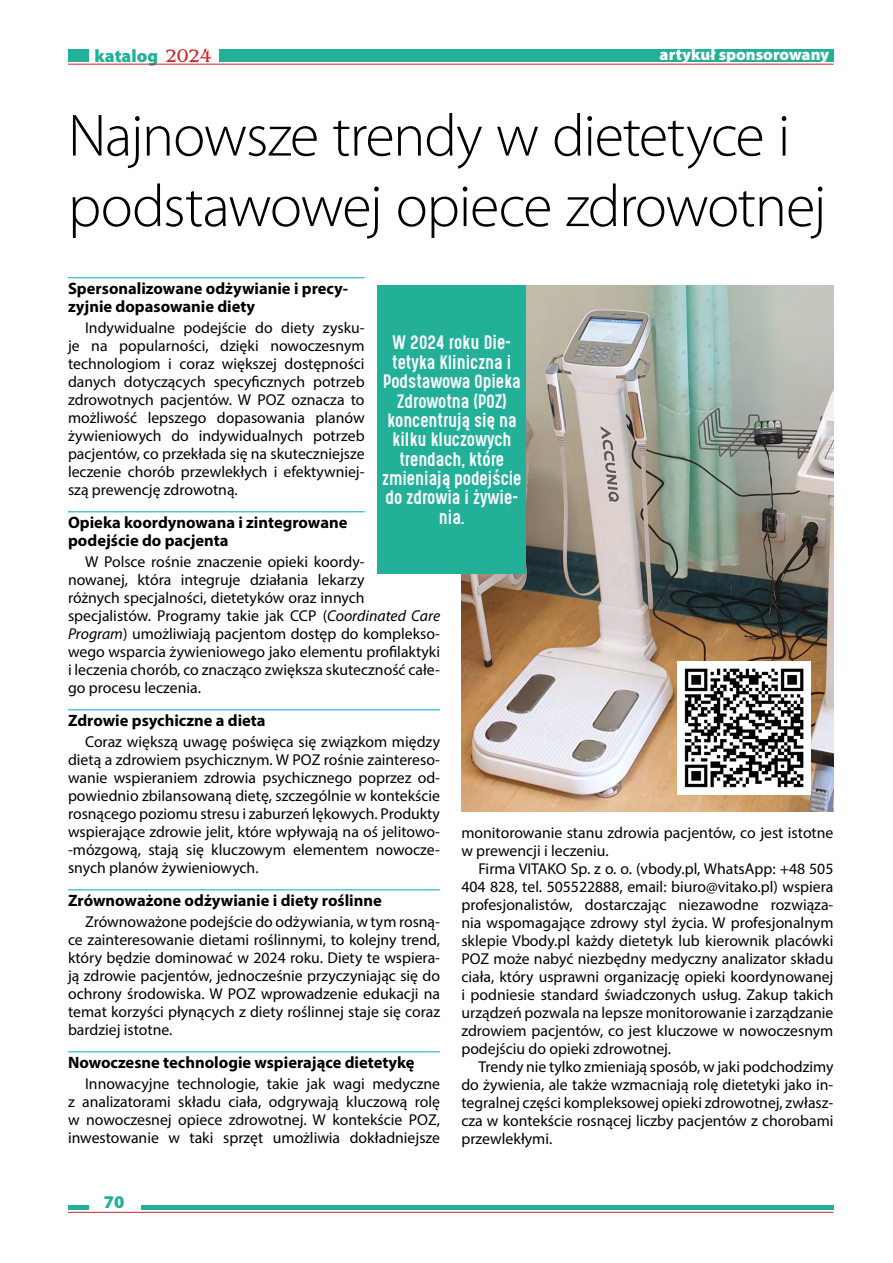
<style>
.page{position:relative;width:893px;height:1263px;background:#fff}
.page>*{position:absolute;margin:0;border:0;box-sizing:border-box;transform-origin:0 0}
.t1{font:300 60px/70.5px "Myriad Pro";letter-spacing:-.025em;color:#000}
.t2{font:900 18px "Myriad Pro";color:#23b099}
.t3{font:700 16.5px/18px "Myriad Pro";color:#000}
.t4{font:16.5px/19.4px "Gotcha Gothic";color:#fff;text-align:center}
.t5{font:900 16.5px "Myriad Pro";color:#fff}
.t6{font:15.75px/18px "Myriad Pro";color:#000;text-align:justify}
.s1{font-family:"Bangkok";font-weight:400;font-size:19.2px;color:#d2232a}
.s2{font-style:italic}
</style>
<div class="page">
<div style="left:68px;top:50px;width:20px;height:12px;background:#23b099"></div>
<div style="left:68px;top:1205px;width:20px;height:5px;background:#23b099"></div>
<div style="left:219px;top:50px;width:614px;height:12px;background:#23b099"></div>
<div style="left:141px;top:1205px;width:692px;height:5px;background:#23b099"></div>
<hr style="left:68px;top:64px;width:765px;height:1px;background:#d2232a">
<hr style="left:68px;top:1212px;width:765px;height:1px;background:#d2232a">
<img style="left:461px;top:286px;width:372px;height:526px">
<div style="left:377px;top:285px;width:149px;height:288px;background:#23b099"></div>
<hr style="left:68px;top:277px;width:297px;height:1px;background:#00abc5">
<hr style="left:68px;top:511px;width:297px;height:1px;background:#00abc5">
<hr style="left:68px;top:709px;width:372px;height:1px;background:#00abc5">
<hr style="left:68px;top:889px;width:372px;height:1px;background:#00abc5">
<hr style="left:68px;top:1051px;width:372px;height:1px;background:#00abc5">
<img style="left:677px;top:661px;width:134px;height:134px">
<p class="t2" style="left:95px;top:44px;width:119px">katalog <span class="s1">2024</span></p>
<p class="t5" style="left:660px;top:44px;width:171px">artykuł sponsorowany</p>
<h1 class="t1" style="left:68px;top:100px;width:760px">Najnowsze trendy w dietetyce i podstawowej opiece zdrowotnej</h1>
<p class="t3" style="left:68px;top:279px;width:282px">Spersonalizowane odżywianie i precy&shy;zyjnie dopasowanie diety</p>
<p class="t6" style="left:68px;top:319px;width:298px;text-indent:17px">Indywidualne podejście do diety zysku&shy;je na popularności, dzięki nowoczesnym technologiom i coraz większej dostępności danych dotyczących specyficznych potrzeb zdrowotnych pacjentów. W POZ oznacza to możliwość lepszego dopasowania planów żywieniowych do indywidualnych potrzeb pacjentów, co przekłada się na skuteczniejsze leczenie chorób przewlekłych i efektywniej&shy;szą prewencję zdrowotną.</p>
<p class="t3" style="left:68px;top:513px;width:281px">Opieka koordynowana i zintegrowane podejście do pacjenta</p>
<p class="t6" style="left:68px;top:553px;width:374px;text-align:left;text-indent:17px">W Polsce rośnie znaczenie opieki koordy-<br>nowanej, która integruje działania lekarzy<br>różnych specjalności, dietetyków oraz innych specjalistów. Programy takie jak CCP (<span class="s2">Coordinated Care Program</span>) umożliwiają pacjentom dostęp do komplekso&shy;wego wsparcia żywieniowego jako elementu profilaktyki i leczenia chorób, co znacząco zwiększa skuteczność całe&shy;go procesu leczenia.</p>
<p class="t3" style="left:68px;top:711px;width:199px">Zdrowie psychiczne a dieta</p>
<p class="t6" style="left:68px;top:733px;width:374px;text-indent:17px">Coraz większą uwagę poświęca się związkom między dietą a zdrowiem psychicznym. W POZ rośnie zaintereso&shy;wanie wspieraniem zdrowia psychicznego poprzez od&shy;powiednio zbilansowaną dietę, szczególnie w kontekście rosnącego poziomu stresu i zaburzeń lękowych. Produkty wspierające zdrowie jelit, które wpływają na oś jelitowo--mózgową, stają się kluczowym elementem nowocze&shy;snych planów żywieniowych.</p>
<p class="t3" style="left:68px;top:891px;width:315px">Zrównoważone odżywianie i diety roślinne</p>
<p class="t6" style="left:68px;top:913px;width:374px;text-indent:17px">Zrównoważone podejście do odżywiania, w tym rosną&shy;ce zainteresowanie dietami roślinnymi, to kolejny trend, który będzie dominować w 2024 roku. Diety te wspiera&shy;ją zdrowie pacjentów, jednocześnie przyczyniając się do ochrony środowiska. W POZ wprowadzenie edukacji na temat korzyści płynących z diety roślinnej staje się coraz bardziej istotne.</p>
<p class="t3" style="left:68px;top:1053px;width:348px">Nowoczesne technologie wspierające dietetykę</p>
<p class="t6" style="left:68px;top:1075px;width:374px;text-indent:17px">Innowacyjne technologie, takie jak wagi medyczne z analizatorami składu ciała, odgrywają kluczową rolę w nowoczesnej opiece zdrowotnej. W kontekście POZ, inwestowanie w taki sprzęt umożliwia dokładniejsze</p>
<p class="t4" style="left:382px;top:333px;width:141px">W 2024 roku Die&shy;tetyka Kliniczna i<br>Podstawowa Opieka<br>Zdrowotna (POZ) koncentrują się na kilku kluczowych trendach, które zmieniają podejście do zdrowia i żywie&shy;nia.</p>
<p class="t6" style="left:461px;top:823px;width:374px">monitorowanie stanu zdrowia pacjentów, co jest istotne w prewencji i leczeniu.</p>
<p class="t6" style="left:461px;top:859px;width:374px;text-indent:17px">Firma VITAKO Sp. z o. o. (vbody.pl, WhatsApp: +48 505<br>404 828, tel. 505522888, email: biuro@vitako.pl) wspiera profesjonalistów, dostarczając niezawodne rozwiąza&shy;nia wspomagające zdrowy styl życia. W profesjonalnym sklepie Vbody.pl każdy dietetyk lub kierownik placówki POZ może nabyć niezbędny medyczny analizator składu ciała, który usprawni organizację opieki koordynowanej i podniesie standard świadczonych usług. Zakup takich urządzeń pozwala na lepsze monitorowanie i zarządzanie zdrowiem pacjentów, co jest kluczowe w nowoczesnym podejściu do opieki zdrowotnej.</p>
<p class="t6" style="left:461px;top:1057px;width:374px;text-indent:17px">Trendy nie tylko zmieniają sposób, w jaki podchodzimy do żywienia, ale także wzmacniają rolę dietetyki jako in&shy;tegralnej części kompleksowej opieki zdrowotnej, zwłasz&shy;cza w kontekście rosnącej liczby pacjentów z chorobami przewlekłymi.</p>
<p class="t2" style="left:104px;top:1190px;width:22px">70</p>
</div>
